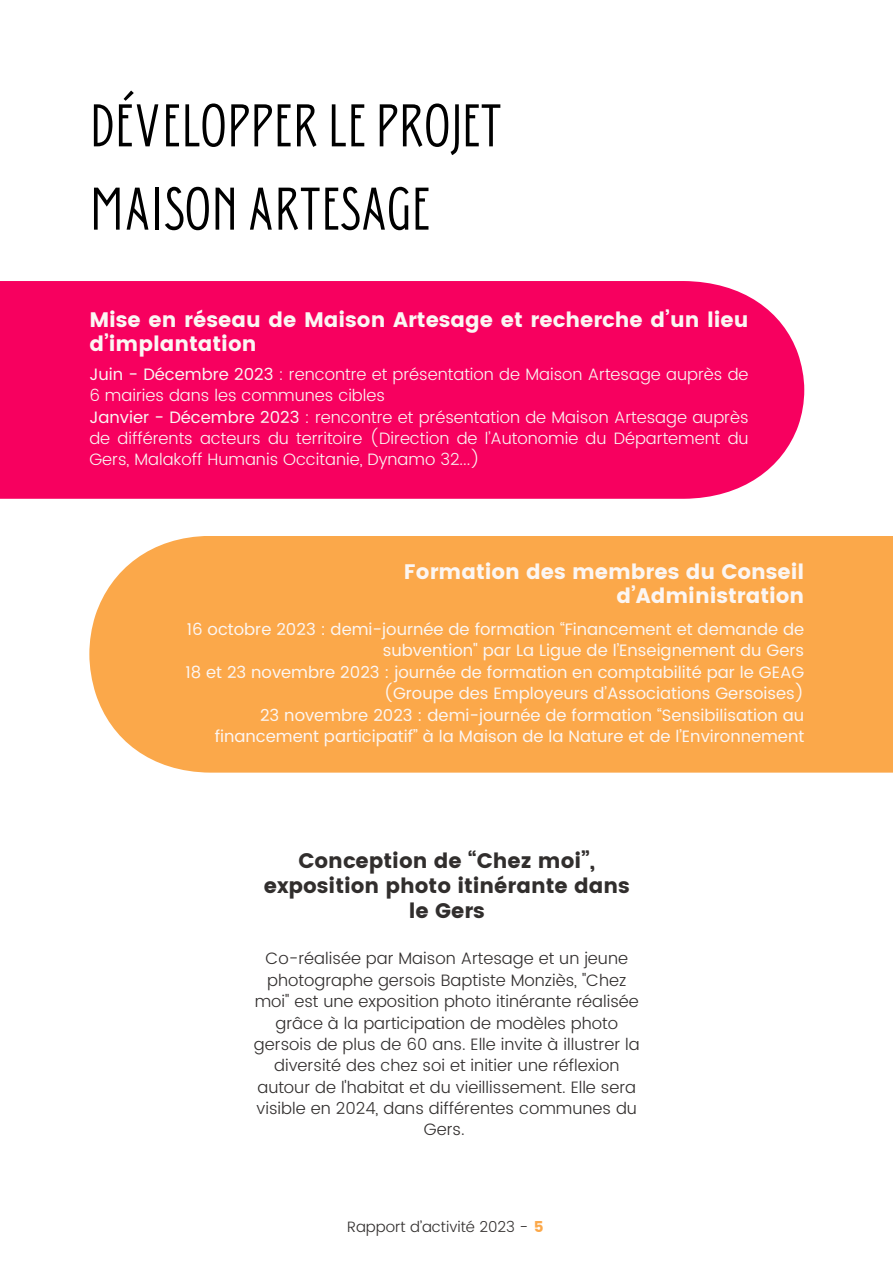
<style>
.page{position:relative;width:894px;height:1264px;background:#fff}
.page>*{position:absolute;margin:0;border:0;box-sizing:border-box;transform-origin:0 0}
.t1{font:60px/83.2px "Donau Uppercase Neue";color:#000}
.t2{font:21px/24.8px "Poppins";color:#fbf6f3;text-align:right}
.t3{font:21px/24.8px "Poppins";color:#312e2d;text-align:center}
.t4{font:16.5px/21.3px "Poppins";color:#fbf6f3;text-align:right}
.t5{font:300 16.5px/21.3px "Poppins";color:#312e2d;text-align:center}
.t6{font:300 16.5px/21.3px "Poppins";color:#fbf6f3}
.t7{font:300 15px "Poppins";color:#312e2d}
.s1{font-weight:400}
.s2{font-weight:700;color:#fba84a}
</style>
<div class="page">
<div style="left:89px;top:536px;width:804px;height:236px;background:#fba84a"></div>
<div style="left:0;top:281px;width:804px;height:218px;background:#f7005f"></div>
<p class="t1" style="left:89px;top:83px;width:411px">DÉVELOPPER LE PROJET<br>MAISON ARTESAGE</p>
<h2 class="t2" style="left:89px;top:307px;width:660px;text-align:left">Mise en réseau de Maison Artesage et recherche d’un lieu d’implantation</h2>
<p class="t6" style="left:89px;top:363px;width:660px"><span class="s1">Juin - Décembre 2023</span> : rencontre et présentation de Maison Artesage auprès de<br>6 mairies dans les communes cibles</p>
<p class="t6" style="left:89px;top:406px;width:660px;text-align:justify"><span class="s1">Janvier - Décembre 2023</span> : rencontre et présentation de Maison Artesage auprès de différents acteurs du territoire (Direction de l’Autonomie du Département du Gers, Malakoff Humanis Occitanie, Dynamo 32...)</p>
<h1 class="t2" style="left:404px;top:559px;width:402px">Formation des membres du Conseil d’Administration</h1>
<h2 class="t4" style="left:187px;top:618px;width:618px">16 octobre 2023 : demi-journée de formation “Financement et demande de subvention" par La Ligue de l’Enseignement du Gers</h2>
<p class="t4" style="left:185px;top:661px;width:620px">18 et 23 novembre 2023 : journée de formation en comptabilité par le GEAG (Groupe des Employeurs d’Associations Gersoises)</p>
<p class="t4" style="left:215px;top:704px;width:591px">23 novembre 2023 : demi-journée de formation “Sensibilisation au financement participatif” à la Maison de la Nature et de l’Environnement</p>
<h2 class="t3" style="left:264px;top:848px;width:367px">Conception de “Chez moi”, exposition photo itinérante dans le Gers</h2>
<p class="t5" style="left:254px;top:948px;width:387px">Co-réalisée par Maison Artesage et un jeune photographe gersois Baptiste Monziès, "Chez moi" est une exposition photo itinérante réalisée grâce à la participation de modèles photo gersois de plus de 60 ans. Elle invite à illustrer la diversité des chez soi et initier une réflexion autour de l'habitat et du vieillissement. Elle sera visible en 2024, dans différentes communes du Gers.</p>
<p class="t7" style="left:347px;top:1217px;width:198px">Rapport d’activité 2023 - <span class="s2">5</span></p>
</div>
